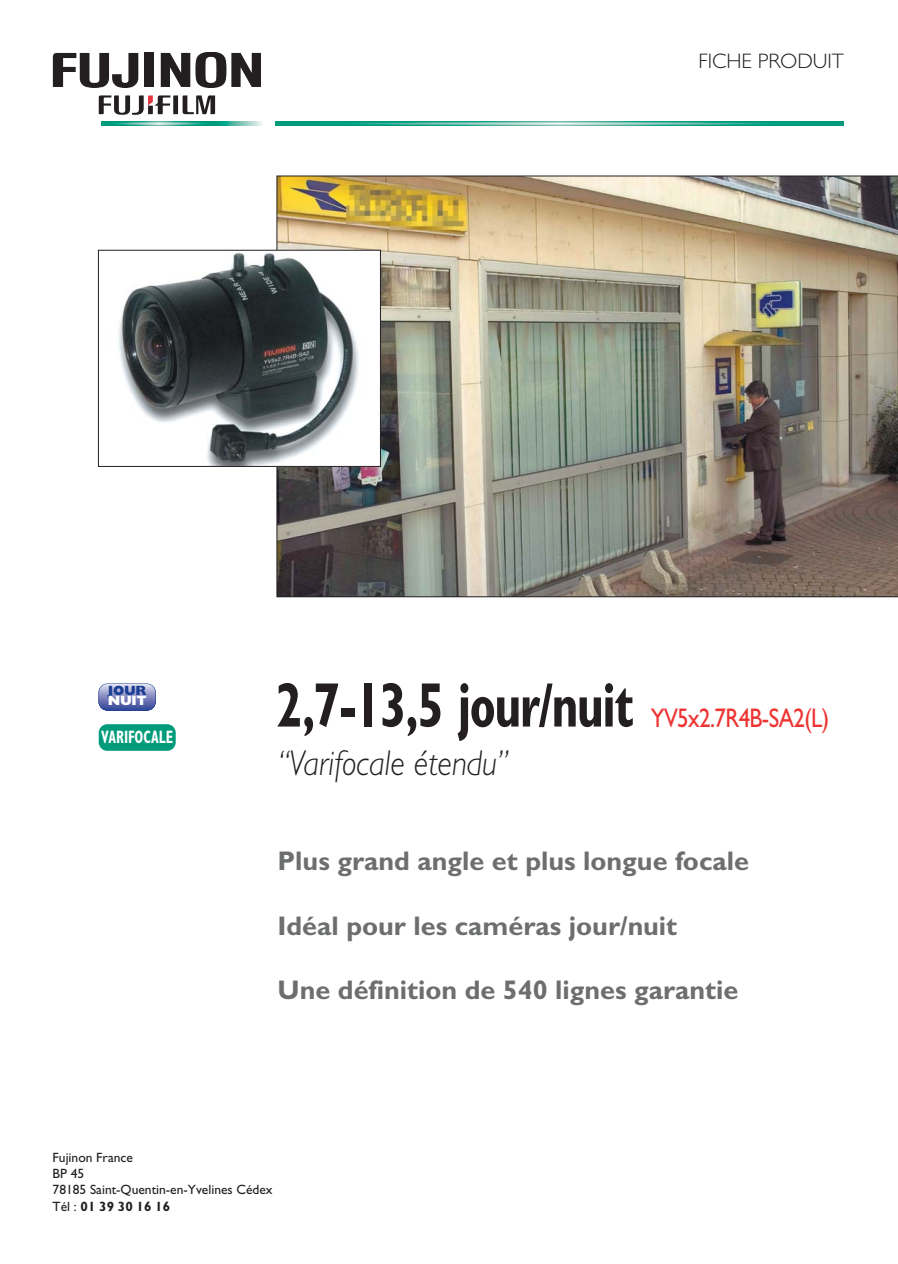
<style>
.page{position:relative;width:898px;height:1264px;background:#fff}
.page>*{position:absolute;margin:0;border:0;box-sizing:border-box;transform-origin:0 0}
.t1{font:700 condensed 63px "Gill Sans";letter-spacing:-.025em;color:#231f20;scale:.8 1}
.t2{font:italic 300 36px "Gill Sans";color:#231f20;scale:.9 1}
.t3{font:700 27px "Gill Sans";color:#6c6e70}
.t4{font:27px "Gill Sans";letter-spacing:-.025em;color:#ee3433;scale:.85 1}
.t5{font:300 21px "Gill Sans";color:#231f20}
.t6{font:700 condensed 18px "Gill Sans";color:#fff;scale:.8 1}
.t7{font:13.5px/16.2px "Gill Sans";color:#231f20}
.t8{font:800 13.5px "Gill Sans";color:#1b3e94}
.t9{font:800 13.5px "Gill Sans";color:#fff}
.s1{font-weight:700}
</style>
<div class="page">
<img style="left:52px;top:52px;width:845px;height:699px">
<p class="t5" style="left:698px;top:54px;width:147px">FICHE PRODUIT</p>
<p class="t8" style="left:108px;top:685px;width:40px">JOUR</p>
<p class="t9" style="left:108px;top:696px;width:40px">NUIT</p>
<p class="t6" style="left:101px;top:730px;width:91px">VARIFOCALE</p>
<h1 class="t1" style="left:277px;top:683px;width:448px">2,7-13,5 jour/nuit</h1>
<h2 class="t2" style="left:277px;top:750px;width:260px">“Varifocale étendu”</h2>
<p class="t4" style="left:650px;top:708px;width:211px">YV5x2.7R4B-SA2(L)</p>
<p class="t3" style="left:277px;top:851px;width:473px">Plus grand angle et plus longue focale</p>
<p class="t3" style="left:277px;top:916px;width:401px">Idéal pour les caméras jour/nuit</p>
<p class="t3" style="left:277px;top:981px;width:462px">Une définition de 540 lignes garantie</p>
<p class="t7" style="left:53px;top:1150px;width:221px">Fujinon France<br>BP 45<br>78185 Saint-Quentin-en-Yvelines Cédex<br>Tél : <span class="s1">01 39 30 16 16</span></p>
</div>
